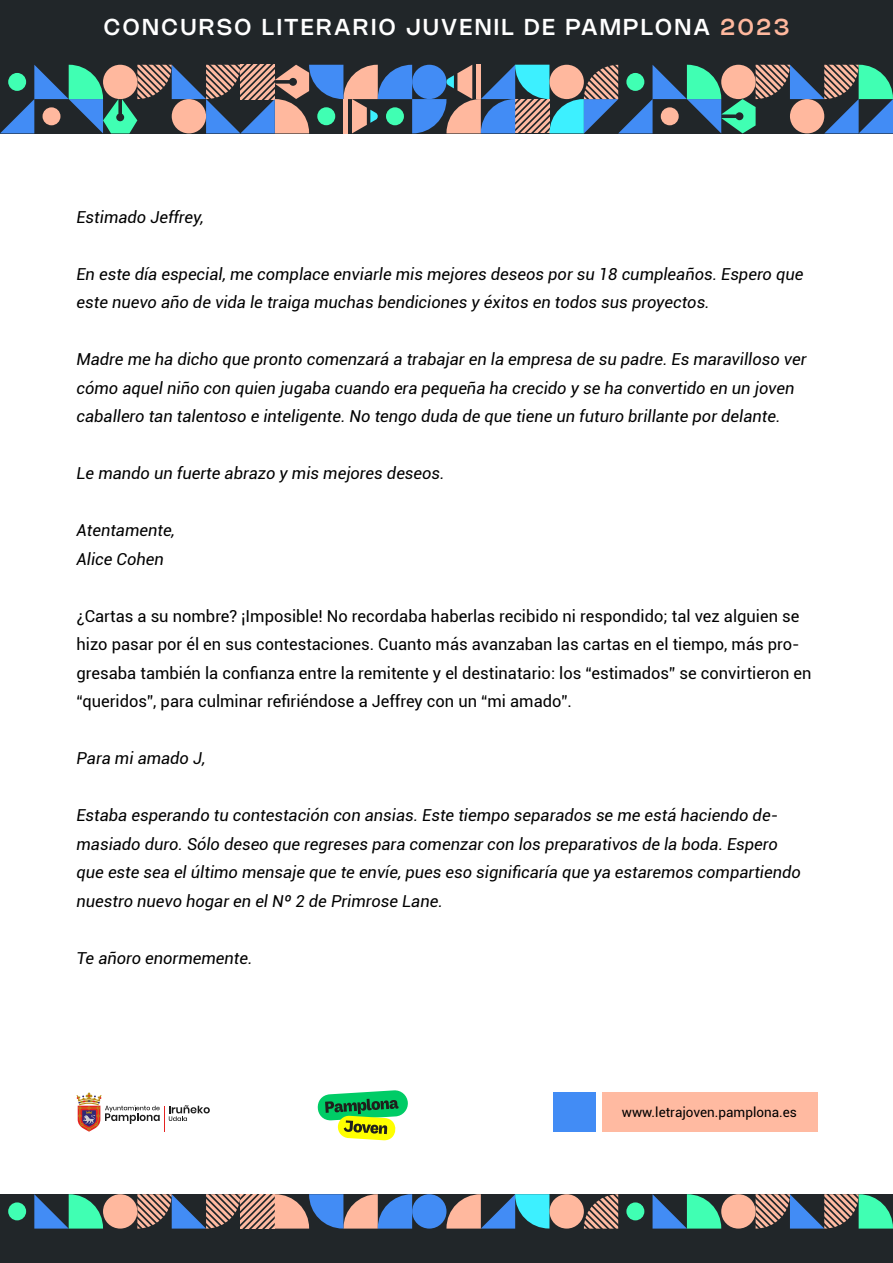
<style>
.page{position:relative;width:893px;height:1263px;background:#fff}
.page>*{position:absolute;margin:0;border:0;box-sizing:border-box;transform-origin:0 0}
.t1{font:500 22.5px "Nohemi";letter-spacing:.125em;color:#fff}
.t2{font:italic 16.5px/28.5px "Roboto";color:#000}
.t3{font:16.5px/28.5px "Roboto";color:#000}
.t4{font:13.5px "Roboto";color:#000}
.s1{color:#ffb89e}
</style>
<div class="page">
<svg style="left:317px;top:1090px;width:91px;height:51px"></svg>
<div style="left:602px;top:1092px;width:216px;height:40px;background:#ffbaa1"></div>
<div style="left:553px;top:1092px;width:42px;height:40px;background:#428cf5"></div>
<div style="left:0;top:0;width:893px;height:133px;background:#212629"></div>
<svg style="left:0;top:65px;width:892px;height:68px"></svg>
<div style="left:790px;top:99px;width:34px;height:34px;background:#ffb89e;border-radius:50%"></div>
<div style="left:0;top:1194px;width:893px;height:69px;background:#212629"></div>
<svg style="left:34px;top:1194px;width:69px;height:34px"></svg>
<div style="left:8px;top:1202px;width:18px;height:18px;background:#40ffb3;border-radius:50%"></div>
<div style="left:103px;top:1194px;width:34px;height:34px;background:#ffb89e;border-radius:50%"></div>
<svg style="left:446px;top:1194px;width:103px;height:34px"></svg>
<div style="left:412px;top:1194px;width:34px;height:34px;background:#428cf5;border-radius:50%"></div>
<div style="left:549px;top:1194px;width:35px;height:34px;background:#ffb89e;border-radius:50%"></div>
<svg style="left:584px;top:1194px;width:34px;height:34px"></svg>
<svg style="left:137px;top:1194px;width:275px;height:34px"></svg>
<svg style="left:653px;top:1194px;width:68px;height:34px"></svg>
<div style="left:626px;top:1202px;width:18px;height:18px;background:#40ffb3;border-radius:50%"></div>
<div style="left:721px;top:1194px;width:35px;height:34px;background:#ffb89e;border-radius:50%"></div>
<svg style="left:756px;top:1194px;width:137px;height:34px"></svg>
<svg style="left:77px;top:1092px;width:133px;height:40px"></svg>
<h1 class="t1" style="left:104px;top:13px;width:687px">CONCURSO LITERARIO JUVENIL DE PAMPLONA <span class="s1">2023</span></h1>
<p class="t2" style="left:77px;top:202px;width:129px">Estimado Jeffrey,</p>
<p class="t2" style="left:77px;top:259px;width:728px">En este día especial, me complace enviarle mis mejores deseos por su 18 cumpleaños. Espero que este nuevo año de vida le traiga muchas bendiciones y éxitos en todos sus proyectos.</p>
<p class="t2" style="left:77px;top:345px;width:731px">Madre me ha dicho que pronto comenzará a trabajar en la empresa de su padre. Es maravilloso ver cómo aquel niño con quien jugaba cuando era pequeña ha crecido y se ha convertido en un joven caballero tan talentoso e inteligente. No tengo duda de que tiene un futuro brillante por delante.</p>
<p class="t2" style="left:77px;top:459px;width:370px">Le mando un fuerte abrazo y mis mejores deseos.</p>
<p class="t2" style="left:77px;top:516px;width:100px">Atentamente,<br>Alice Cohen</p>
<p class="t3" style="left:77px;top:601px;width:736px">¿Cartas a su nombre? ¡Imposible! No recordaba haberlas recibido ni respondido; tal vez alguien se hizo pasar por él en sus contestaciones. Cuanto más avanzaban las cartas en el tiempo, más pro&shy;gresaba también la confianza entre la remitente y el destinatario: los “estimados” se convirtieron en “queridos”, para culminar refiriéndose a Jeffrey con un “mi amado”.</p>
<p class="t2" style="left:77px;top:744px;width:130px">Para mi amado J,</p>
<p class="t2" style="left:77px;top:801px;width:726px">Estaba esperando tu contestación con ansias. Este tiempo separados se me está haciendo de&shy;masiado duro. Sólo deseo que regreses para comenzar con los preparativos de la boda. Espero que este sea el último mensaje que te envíe, pues eso significaría que ya estaremos compartiendo nuestro nuevo hogar en el Nº 2 de Primrose Lane.</p>
<p class="t2" style="left:77px;top:943px;width:177px">Te añoro enormemente.</p>
<p class="t4" style="left:622px;top:1103px;width:177px">www.letrajoven.pamplona.es</p>
</div>
